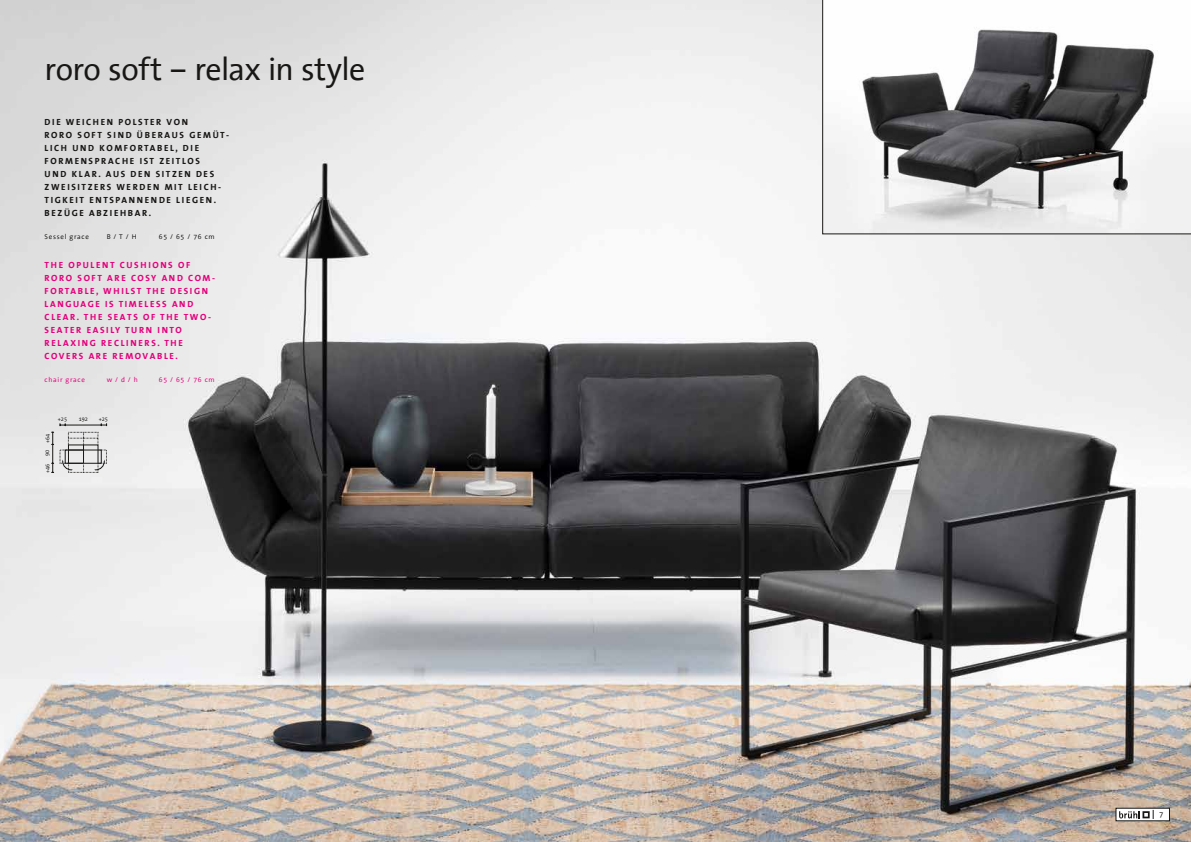
<style>
.page{position:relative;width:1191px;height:842px;background:#fff}
.page>*{position:absolute;margin:0;border:0;box-sizing:border-box;transform-origin:0 0}
.t1{font:32px "The Sans Office";letter-spacing:-.02em;color:#181716}
.t2{font:700 9px/13px "The Sans Office";letter-spacing:.18em;color:#181716}
.t3{font:700 9px/13px "The Sans Office";letter-spacing:.18em;color:#e5007c}
.t4{font:7.8px "The Sans Office";color:#181716}
.t5{font:7px "The Sans Office";letter-spacing:.1em;color:#181716}
.t6{font:7px "The Sans Office";letter-spacing:.1em;color:#e5007c}
.t7{font:5.7px "The Sans Correspondence";color:#181716}
</style>
<div class="page">
<img style="left:0;top:0;width:1191px;height:842px">
<svg style="left:822px;top:0;width:369px;height:234px"></svg>
<hr style="left:60px;top:425px;width:47px;height:1px;background:#181716">
<hr style="left:53px;top:432px;width:1px;height:40px;background:#181716">
<svg style="left:62px;top:432px;width:45px;height:41px;background:#c7c7c7"></svg>
<div style="left:1116px;top:808px;width:53px;height:13px;background:#fff"></div>
<svg style="left:1119px;top:810px;width:34px;height:9px"></svg>
<h1 class="t1" style="left:45px;top:53px;width:322px">roro soft – relax in style</h1>
<p class="t2" style="left:45px;top:116px;width:186px">DIE WEICHEN POLSTER VON<br>RORO SOFT SIND ÜBERAUS GEMÜT-<br>LICH UND KOMFORTABEL, DIE<br>FORMENSPRACHE IST ZEITLOS<br>UND KLAR. AUS DEN SITZEN DES<br>ZWEISITZERS WERDEN MIT LEICH-<br>TIGKEIT ENTSPANNENDE LIEGEN.<br>BEZÜGE ABZIEHBAR.</p>
<p class="t5" style="left:45px;top:233px;width:46px">Sessel grace</p>
<p class="t5" style="left:107px;top:233px;width:31px">B / T / H</p>
<p class="t5" style="left:159px;top:233px;width:57px">65 / 65 / 76 cm</p>
<p class="t3" style="left:45px;top:259px;width:172px">THE OPULENT CUSHIONS OF<br>RORO SOFT ARE COSY AND COM-<br>FORTABLE, WHILST THE DESIGN<br>LANGUAGE IS TIMELESS AND<br>CLEAR. THE SEATS OF THE TWO-<br>SEATER EASILY TURN INTO<br>RELAXING RECLINERS. THE<br>COVERS ARE REMOVABLE.</p>
<p class="t6" style="left:45px;top:376px;width:42px">chair grace</p>
<p class="t6" style="left:107px;top:376px;width:33px">w / d / h</p>
<p class="t6" style="left:159px;top:376px;width:57px">65 / 65 / 76 cm</p>
<p class="t7" style="left:58px;top:416px;width:11px">+25</p>
<p class="t7" style="left:79px;top:416px;width:11px">192</p>
<p class="t7" style="left:99px;top:416px;width:11px">+25</p>
<p class="t7" style="left:44px;top:443px;width:11px;rotate:-90deg">+64</p>
<p class="t7" style="left:44px;top:473px;width:11px;rotate:-90deg">+46</p>
<p class="t7" style="left:44px;top:456px;width:8px;rotate:-90deg">90</p>
<p class="t4" style="left:1159px;top:810px;width:6px">7</p>
</div>
